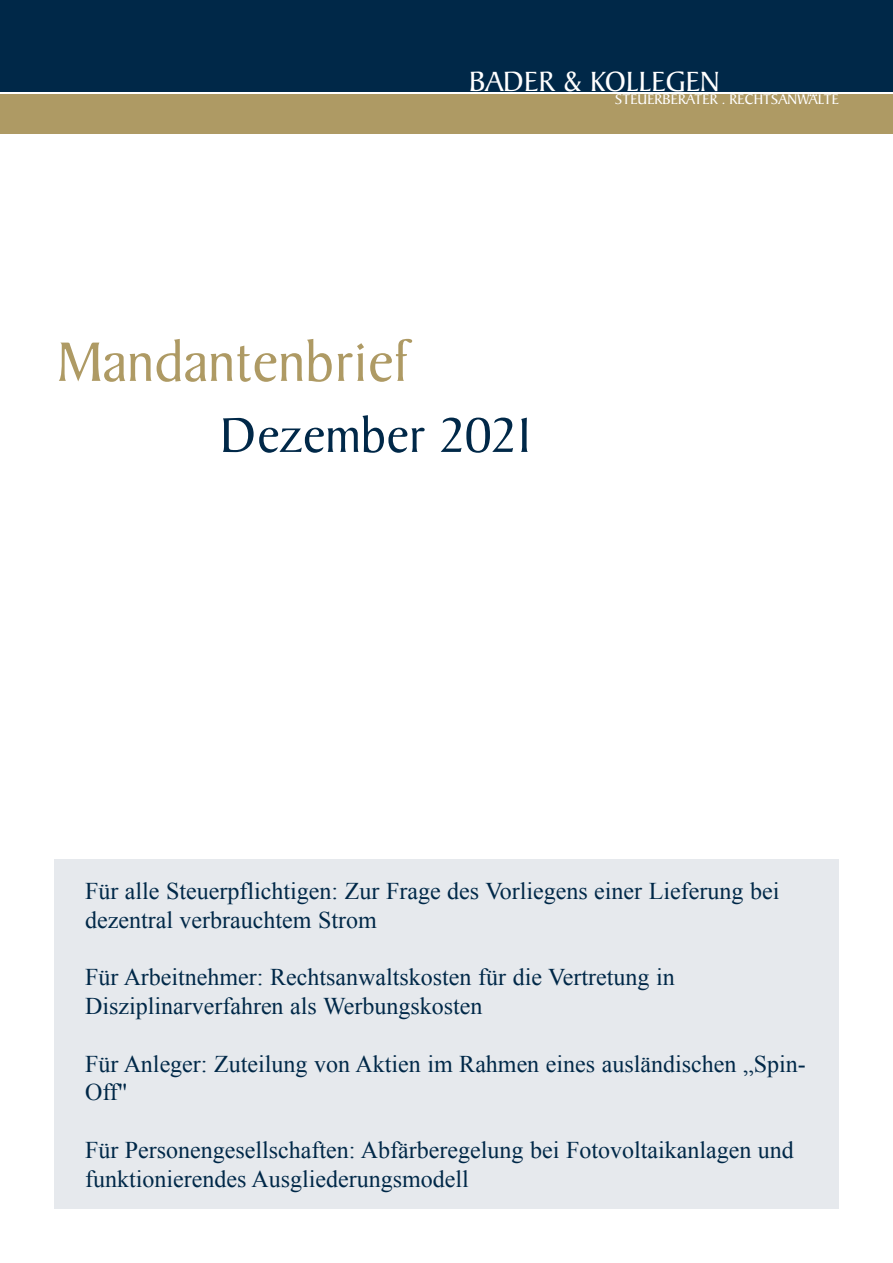
<style>
.page{position:relative;width:893px;height:1263px;background:#fff}
.page>*{position:absolute;margin:0;border:0;box-sizing:border-box;transform-origin:0 0}
.t1{font:60px "Baker Signet Std";color:#ae9a64}
.t2{font:52.5px "Baker Signet Std";color:#002848}
.t3{font:30px "Baker Signet Std";color:#fff}
.t4{font:24px/28.8px "Times New Roman";color:#002848}
.t5{font:18px "Baker Signet Std";color:#fff}
.t6{font:15px "Baker Signet Std";color:#fff}
</style>
<div class="page">
<div style="left:0;top:0;width:893px;height:91px;background:#002848"></div>
<div style="left:0;top:94px;width:893px;height:40px;background:#ae9a64"></div>
<div style="left:54px;top:859px;width:785px;height:350px;background:#e6e9ed"></div>
<p class="t3" style="left:469px;top:66px;width:252px">BADER &amp; KOLLEGEN</p>
<p class="t6" style="left:615px;top:91px;width:225px">STEUERBERATER . RECHTSANWALTE</p>
<p class="t5" style="left:809px;top:80px;width:12px">..</p>
<h1 class="t1" style="left:57px;top:329px;width:354px">Mandantenbrief</h1>
<h2 class="t2" style="left:221px;top:407px;width:312px">Dezember 2021</h2>
<p class="t4" style="left:85px;top:876px;width:696px">Für alle Steuerpflichtigen: Zur Frage des Vorliegens einer Lieferung bei dezentral verbrauchtem Strom</p>
<p class="t4" style="left:85px;top:962px;width:591px">Für Arbeitnehmer: Rechtsanwaltskosten für die Vertretung in<br>Disziplinarverfahren als Werbungskosten</p>
<p class="t4" style="left:85px;top:1049px;width:722px">Für Anleger: Zuteilung von Aktien im Rahmen eines ausländischen „Spin-<br>Off"</p>
<p class="t4" style="left:85px;top:1135px;width:710px">Für Personengesellschaften: Abfärberegelung bei Fotovoltaikanlagen und funktionierendes Ausgliederungsmodell</p>
</div>
